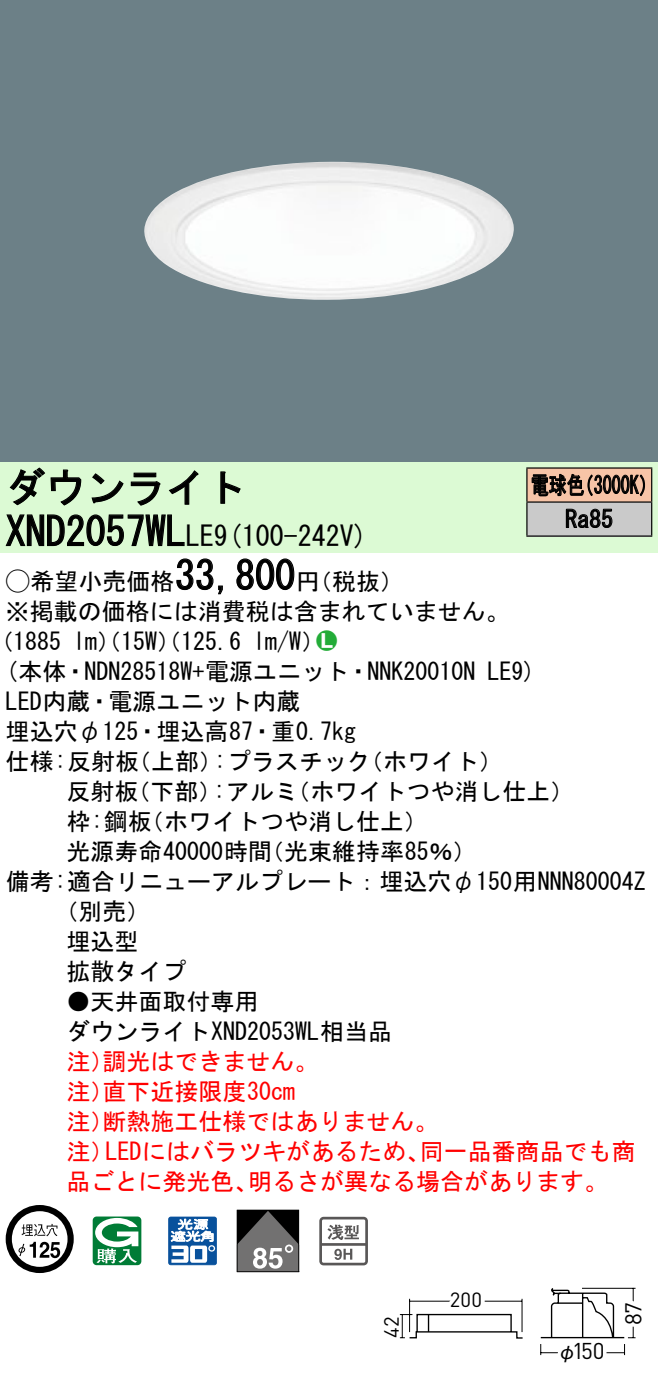
<style>
.page{position:relative;width:658px;height:1390px;background:#fff}
.page>*{position:absolute;margin:0;border:0;box-sizing:border-box;transform-origin:0 0}
.t1{font:40px "MS Gothic";color:#000}
.t2{font:28px "MS Gothic";color:#000}
.t3{font:24px/30.4px "MS Gothic";color:#000}
.t4{font:24px/30px "MS Gothic";color:#f00}
.t5{font:24px/34px "MS Gothic";color:#000;scale:.75 1}
.t6{font:24px "Ford Classification 1";color:#23ac38}
.t7{font:22.8px "DINOT";color:#000}
.t8{font:20.4px "DINOT";color:#000}
.t9{font:20px "Gothic BBB Pro Medium 90 pv RKSJ H";color:#000}
.s1{font-size:28px}
.s2{font-family:"Ford Classification 1"}
.s3{color:#fff}
</style>
<div class="page">
<div style="left:0;top:0;width:658px;height:462px;background:#6c8087"></div>
<img style="left:144px;top:162px;width:370px;height:138px">
<div style="left:0;top:462px;width:658px;height:90px;background:#dcfad4"></div>
<svg style="left:9px;top:467px;width:73px;height:39px"></svg>
<svg style="left:91px;top:473px;width:33px;height:30px"></svg>
<svg style="left:130px;top:472px;width:30px;height:34px"></svg>
<svg style="left:168px;top:470px;width:30px;height:35px"></svg>
<svg style="left:220px;top:471px;width:21px;height:33px"></svg>
<svg style="left:5px;top:514px;width:180px;height:33px"></svg>
<svg style="left:176px;top:558px;width:47px;height:37px"></svg>
<svg style="left:236px;top:558px;width:59px;height:32px"></svg>
<svg style="left:6px;top:1205px;width:68px;height:68px"></svg>
<svg style="left:93px;top:1216px;width:48px;height:49px"></svg>
<svg style="left:168px;top:1216px;width:49px;height:49px"></svg>
<svg style="left:237px;top:1209px;width:62px;height:63px;background:#5e5d5d"></svg>
<svg style="left:319px;top:1216px;width:49px;height:49px"></svg>
<div style="left:527px;top:468px;width:124px;height:34px;background:#f7c4a7"></div>
<div style="left:527px;top:502px;width:124px;height:34px;background:#cacaca"></div>
<hr style="left:526px;top:467px;width:126px;height:2px;background:#000">
<hr style="left:526px;top:468px;width:1px;height:33px;background:#000">
<hr style="left:651px;top:468px;width:1px;height:33px;background:#000">
<hr style="left:526px;top:501px;width:126px;height:2px;background:#000">
<hr style="left:526px;top:502px;width:1px;height:33px;background:#000">
<hr style="left:651px;top:502px;width:1px;height:33px;background:#000">
<hr style="left:526px;top:535px;width:126px;height:2px;background:#000">
<svg style="left:531px;top:473px;width:114px;height:24px"></svg>
<svg style="left:565px;top:508px;width:47px;height:20px"></svg>
<svg style="left:540px;top:1287px;width:96px;height:69px"></svg>
<svg style="left:399px;top:1298px;width:124px;height:41px"></svg>
<h1 class="t1" style="left:6px;top:467px;width:242px">ダウンライト</h1>
<p class="t2" style="left:214px;top:522px;width:155px">(9 100-242 (V</p>
<h1 class="t1" style="left:6px;top:511px;width:210px">XND2057WL<span class="s1">LE</span></h1>
<h1 class="t1" style="left:175px;top:555px;width:121px">33,800</h1>
<p class="t3" style="left:6px;top:566px;width:505px"><span class="s2">A</span>希望小売価格<br>※掲載の価格には消費税は含まれていません。</p>
<p class="t6" style="left:316px;top:629px;width:22px">2<span class="s3">7</span></p>
<p class="t3" style="left:296px;top:566px;width:109px">（円税抜(</p>
<p class="t3" style="left:253px;top:626px;width:73px">l m (W/</p>
<p class="t3" style="left:-11px;top:626px;width:74px">（1885</p>
<p class="t3" style="left:73px;top:626px;width:170px">lm）（15 ）（W 125.6</p>
<p class="t5" style="left:565px;top:468px;width:65px;text-indent:-34px">電球色<br>Ra85</p>
<p class="t5" style="left:575px;top:468px;width:109px">（3000 (K</p>
<p class="t3" style="left:6px;top:656px;width:471px">(本体・NDN28518 +W 電源ユニット・NNK20010N</p>
<p class="t3" style="left:6px;top:686px;width:296px">LED内蔵・電源ユニット内蔵</p>
<p class="t3" style="left:6px;top:716px;width:352px">埋込穴φ125・埋込高87・重0.7kg</p>
<p class="t3" style="left:359px;top:746px;width:145px">（ホワイト(</p>
<p class="t3" style="left:487px;top:656px;width:50px">LE (9</p>
<p class="t3" style="left:214px;top:746px;width:158px">:プラスチック</p>
<p class="t3" style="left:6px;top:746px;width:135px">仕様:反射板</p>
<p class="t3" style="left:127px;top:746px;width:97px">（上部）</p>
<p class="t3" style="left:66px;top:776px;width:74px">反射板</p>
<p class="t3" style="left:126px;top:776px;width:97px">（下部）</p>
<p class="t3" style="left:213px;top:776px;width:86px">:アルミ</p>
<p class="t3" style="left:286px;top:776px;width:289px">（ホワイトつや消し仕上(</p>
<p class="t3" style="left:66px;top:806px;width:87px">枠:鋼板</p>
<p class="t3" style="left:140px;top:806px;width:290px">（ホワイトつや消し仕上(</p>
<p class="t3" style="left:66px;top:836px;width:207px">光源寿命40000時間</p>
<p class="t3" style="left:6px;top:866px;width:641px">備考:適合リニューアルプレート：埋込穴φ150用NNN80004Z</p>
<p class="t3" style="left:54px;top:896px;width:98px">（別売(</p>
<p class="t3" style="left:66px;top:926px;width:74px">埋込型</p>
<p class="t3" style="left:66px;top:956px;width:121px">拡散タイプ</p>
<p class="t3" style="left:66px;top:986px;width:327px">●天井面取付専用<br>ダウンライトXND2053WL相当品</p>
<p class="t4" style="left:102px;top:1046px;width:217px">調光はできません。</p>
<p class="t3" style="left:260px;top:836px;width:218px">（光束維持率85％(</p>
<p class="t4" style="left:102px;top:1046px;width:194px;text-indent:-36px">注）<br>直下近接限度30cm</p>
<p class="t4" style="left:102px;top:1076px;width:337px;text-indent:-36px">注）<br>断熱施工仕様ではありません。</p>
<p class="t4" style="left:66px;top:1106px;width:49px">注）</p>
<p class="t4" style="left:66px;top:1136px;width:49px">注）</p>
<p class="t4" style="left:105px;top:1136px;width:326px">LEDにはバラツキがあるため、</p>
<p class="t4" style="left:420px;top:1136px;width:217px">同一品番商品でも商</p>
<p class="t4" style="left:66px;top:1166px;width:194px">品ごとに発光色、</p>
<p class="t4" style="left:248px;top:1166px;width:362px">明るさが異なる場合があります。</p>
<p class="t8" style="left:377px;top:1337px;width:23px;rotate:-90deg">42</p>
<p class="t8" style="left:450px;top:1285px;width:34px">200</p>
<p class="t7" style="left:572px;top:1335px;width:34px">150</p>
<p class="t9" style="left:557px;top:1335px;width:21px">φ</p>
<p class="t7" style="left:617px;top:1324px;width:24px;rotate:-90deg">87</p>
</div>
